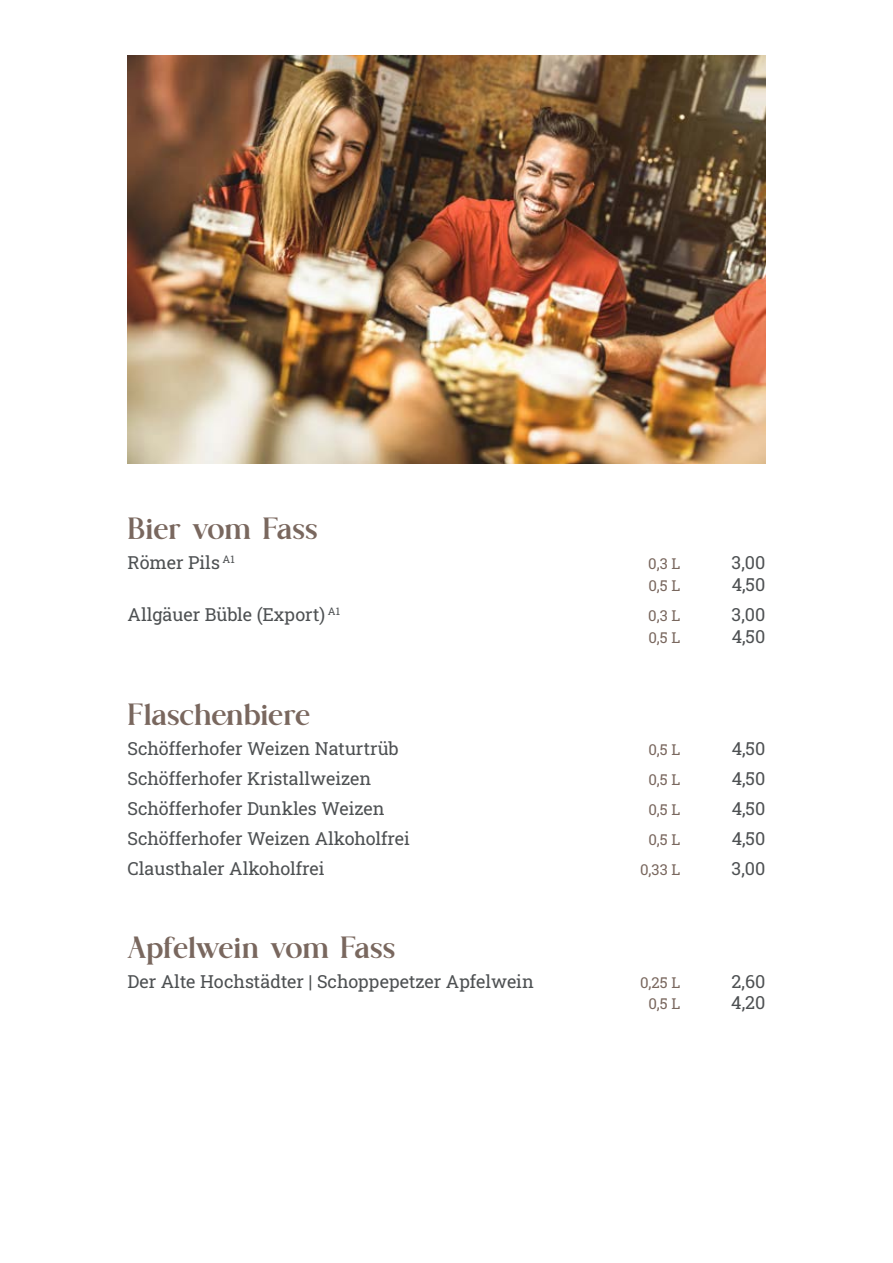
<style>
.page{position:relative;width:893px;height:1263px;background:#fff}
.page>*{position:absolute;margin:0;border:0;box-sizing:border-box;transform-origin:0 0}
.t1{font:33px "Logistra";color:#79675e}
.t2{font:18px "Roboto Slab";color:#4d5052}
.t3{font:15px "Roboto Slab";color:#79675e}
</style>
<div class="page">
<img style="left:128px;top:55px;width:637px;height:409px">
<h1 class="t1" style="left:128px;top:512px;width:192px">Bier vom Fass</h1>
<p class="t2" style="left:128px;top:550px;width:109px">Römer Pils <sup>A1</sup></p>
<p class="t3" style="left:648px;top:554px;width:34px">0,3 L</p>
<p class="t2" style="left:732px;top:550px;width:35px">3,00</p>
<p class="t3" style="left:648px;top:575px;width:34px">0,5 L</p>
<p class="t2" style="left:732px;top:572px;width:35px">4,50</p>
<p class="t2" style="left:128px;top:602px;width:214px">Allgäuer Büble (Export) <sup>A1</sup></p>
<p class="t3" style="left:648px;top:605px;width:34px">0,3 L</p>
<p class="t2" style="left:732px;top:602px;width:35px">3,00</p>
<p class="t3" style="left:648px;top:627px;width:34px">0,5 L</p>
<p class="t2" style="left:732px;top:624px;width:35px">4,50</p>
<h1 class="t1" style="left:128px;top:697px;width:184px">Flaschenbiere</h1>
<p class="t2" style="left:128px;top:736px;width:273px">Schöfferhofer Weizen Naturtrüb</p>
<p class="t3" style="left:648px;top:739px;width:34px">0,5 L</p>
<p class="t2" style="left:732px;top:736px;width:35px">4,50</p>
<p class="t2" style="left:128px;top:766px;width:245px">Schöfferhofer Kristallweizen</p>
<p class="t3" style="left:648px;top:769px;width:34px">0,5 L</p>
<p class="t2" style="left:732px;top:766px;width:35px">4,50</p>
<p class="t2" style="left:128px;top:796px;width:258px">Schöfferhofer Dunkles Weizen</p>
<p class="t3" style="left:648px;top:799px;width:34px">0,5 L</p>
<p class="t2" style="left:732px;top:796px;width:35px">4,50</p>
<p class="t2" style="left:128px;top:826px;width:284px">Schöfferhofer Weizen Alkoholfrei</p>
<p class="t3" style="left:648px;top:829px;width:34px">0,5 L</p>
<p class="t2" style="left:732px;top:826px;width:35px">4,50</p>
<p class="t2" style="left:128px;top:856px;width:199px">Clausthaler Alkoholfrei</p>
<p class="t3" style="left:640px;top:860px;width:42px">0,33 L</p>
<p class="t2" style="left:732px;top:856px;width:35px">3,00</p>
<h1 class="t1" style="left:128px;top:930px;width:269px">Apfelwein vom Fass</h1>
<p class="t2" style="left:128px;top:969px;width:408px">Der Alte Hochstädter | Schoppepetzer Apfelwein</p>
<p class="t3" style="left:640px;top:972px;width:42px">0,25 L</p>
<p class="t2" style="left:732px;top:969px;width:35px">2,60</p>
<p class="t3" style="left:648px;top:993px;width:34px">0,5 L</p>
<p class="t2" style="left:731px;top:990px;width:36px">4,20</p>
</div>
